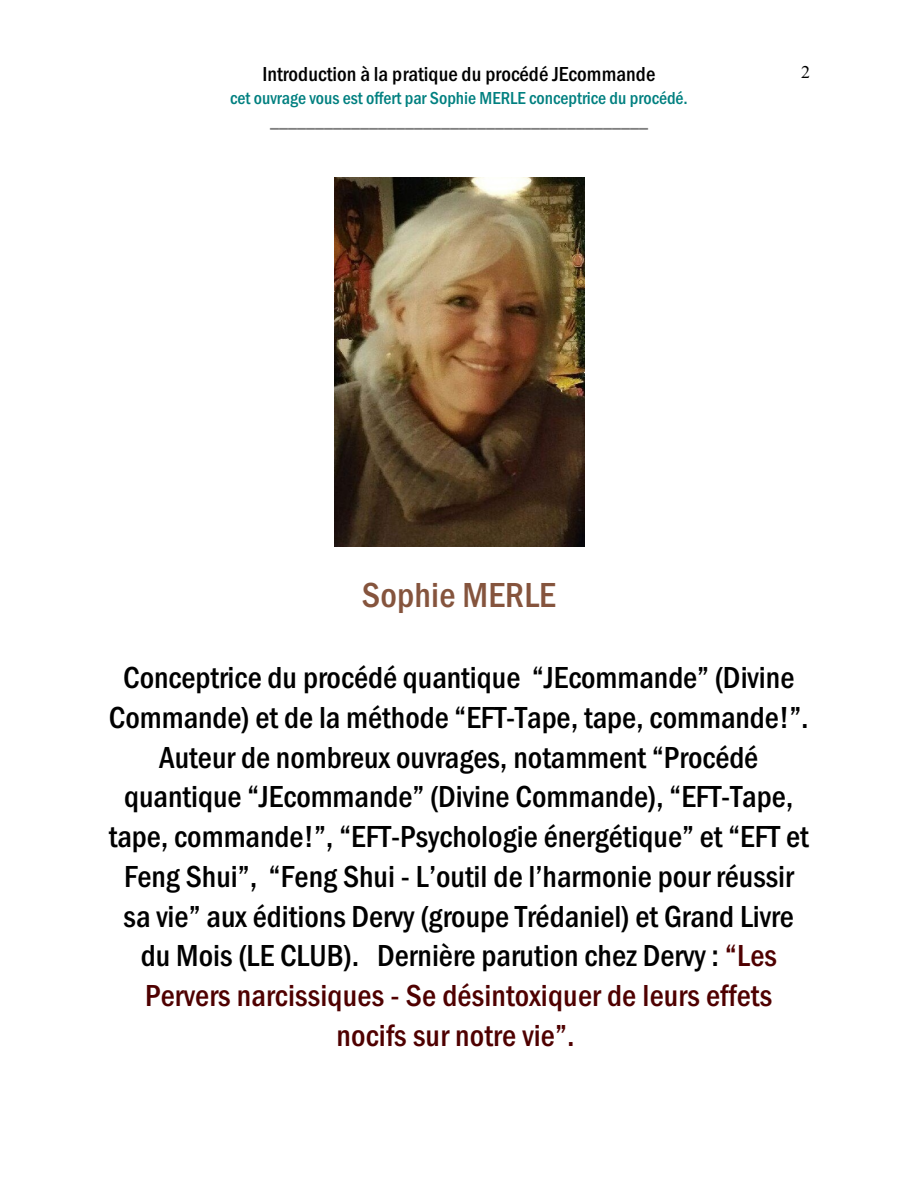
<style>
.page{position:relative;width:918px;height:1188px;background:#fff}
.page>*{position:absolute;margin:0;border:0;box-sizing:border-box;transform-origin:0 0}
.t1{font:500 condensed 36px "Franklin Gothic";letter-spacing:.005em;color:#85543d}
.t2{font:500 condensed 31.5px/39.8px "Franklin Gothic";color:#000;text-align:center}
.t3{font:500 condensed 21px "Franklin Gothic";color:#000}
.t4{font:500 condensed 18px "Franklin Gothic";color:#008080}
.t5{font:500 condensed 18px "Franklin Gothic";color:#808080}
.t6{font:18px "Times New Roman";color:#000}
.s1{color:#4f0000}
</style>
<div class="page">
<img style="left:334px;top:178px;width:251px;height:368px">
<p class="t3" style="left:262px;top:66px;width:394px">Introduction à la pratique du procédé JEcommande</p>
<p class="t4" style="left:230px;top:92px;width:459px">cet ouvrage vous est offert par Sophie MERLE conceptrice du procédé.</p>
<p class="t5" style="left:270px;top:114px;width:379px">__________________________________________</p>
<p class="t6" style="left:801px;top:65px;width:10px">2</p>
<p class="t1" style="left:362px;top:582px;width:195px">Sophie MERLE</p>
<p class="t2" style="left:109px;top:660px;width:701px">Conceptrice du procédé quantique “JEcommande” (Divine Commande) et de la méthode “EFT-Tape, tape, commande!”.<br>Auteur de nombreux ouvrages, notamment “Procédé quantique “JEcommande” (Divine Commande), “EFT-Tape, tape, commande!”, “EFT-Psychologie énergétique” et “EFT et Feng Shui”, “Feng Shui - L’outil de l’harmonie pour réussir sa vie” aux éditions Dervy (groupe Trédaniel) et Grand Livre du Mois (LE CLUB). Dernière parution chez Dervy : <span class="s1">“Les Pervers narcissiques - Se désintoxiquer de leurs effets nocifs sur notre vie”.</span></p>
</div>
